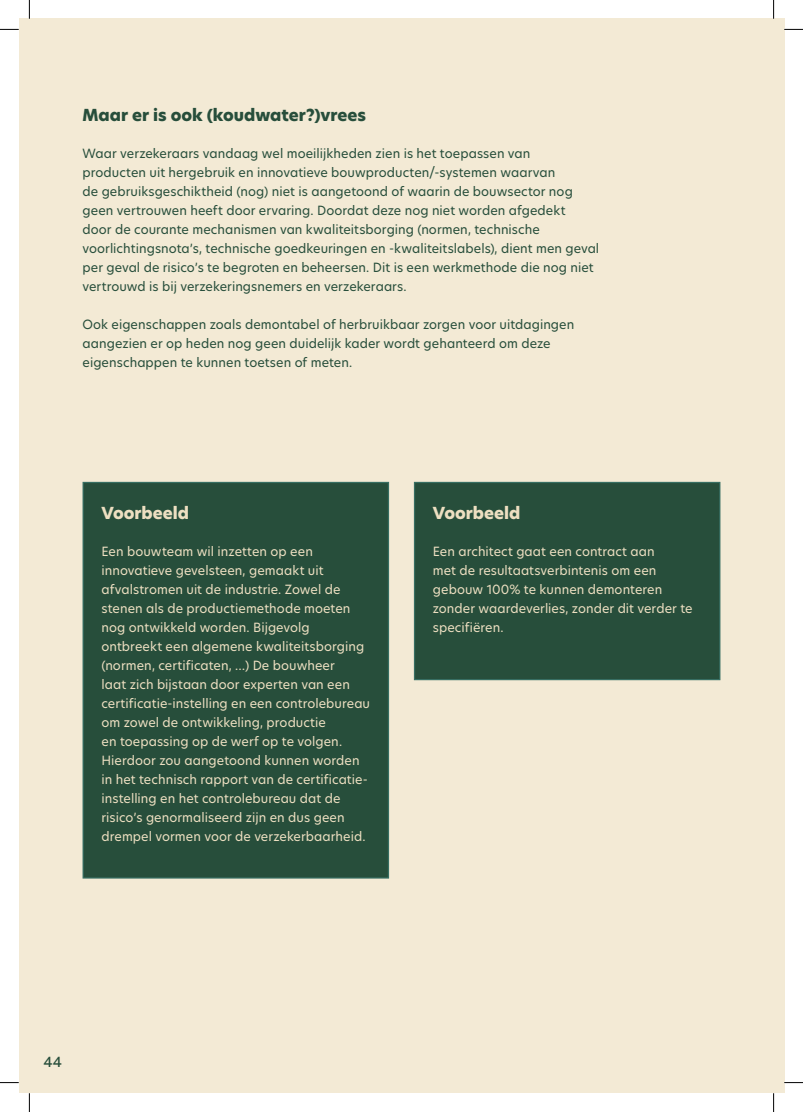
<style>
.page{position:relative;width:803px;height:1112px;background:#fff}
.page>*{position:absolute;margin:0;border:0;box-sizing:border-box;transform-origin:0 0}
.t1{font:800 16.25px "New Hero";color:#274e3b}
.t2{font:800 16.25px "New Hero";color:#eddfc1}
.t3{font:500 13.75px "New Hero";color:#274e3b}
.t4{font:12.5px/18.9px "New Hero";letter-spacing:.005em;color:#eddfc1}
.t5{font:12.5px/18.9px "New Hero";letter-spacing:.005em;color:#274e3b}
</style>
<div class="page">
<div style="left:19px;top:19px;width:765px;height:1073px;background:#f3ead5"></div>
<div style="left:83px;top:482px;width:305px;height:395px;background:#274e3b"></div>
<div style="left:83px;top:481px;width:306px;height:397px;border:1px solid #376e62"></div>
<div style="left:414px;top:482px;width:306px;height:197px;background:#274e3b"></div>
<div style="left:414px;top:481px;width:306px;height:199px;border:1px solid #376e62"></div>
<svg style="left:0;top:29px;width:19px;height:1px"></svg>
<svg style="left:784px;top:29px;width:19px;height:1px"></svg>
<svg style="left:0;top:1082px;width:19px;height:1px"></svg>
<svg style="left:784px;top:1081px;width:19px;height:2px"></svg>
<svg style="left:29px;top:0;width:1px;height:19px"></svg>
<svg style="left:29px;top:1092px;width:1px;height:19px"></svg>
<svg style="left:773px;top:0;width:1px;height:19px"></svg>
<svg style="left:773px;top:1092px;width:1px;height:19px"></svg>
<h1 class="t1" style="left:83px;top:103px;width:285px">Maar er is ook (koudwater?)vrees</h1>
<p class="t5" style="left:83px;top:144px;width:518px">Waar verzekeraars vandaag wel moeilijkheden zien is het toepassen van<br>producten uit hergebruik en innovatieve bouwproducten/-systemen waarvan<br>de gebruiksgeschiktheid (nog) niet is aangetoond of waarin de bouwsector nog geen vertrouwen heeft door ervaring. Doordat deze nog niet worden afgedekt<br>door de courante mechanismen van kwaliteitsborging (normen, technische voorlichtingsnota’s, technische goedkeuringen en -kwaliteitslabels), dient men geval per geval de risico’s te begroten en beheersen. Dit is een werkmethode die nog niet vertrouwd is bij verzekeringsnemers en verzekeraars.</p>
<p class="t5" style="left:83px;top:314px;width:493px">Ook eigenschappen zoals demontabel of herbruikbaar zorgen voor uitdagingen aangezien er op heden nog geen duidelijk kader wordt gehanteerd om deze eigenschappen te kunnen toetsen of meten.</p>
<h1 class="t2" style="left:101px;top:501px;width:89px">Voorbeeld</h1>
<p class="t4" style="left:101px;top:542px;width:270px">Een bouwteam wil inzetten op een innovatieve gevelsteen, gemaakt uit afvalstromen uit de industrie. Zowel de stenen als de productiemethode moeten nog ontwikkeld worden. Bijgevolg ontbreekt een algemene kwaliteitsborging (normen, certificaten, …) De bouwheer<br>laat zich bijstaan door experten van een certificatie-instelling en een controlebureau om zowel de ontwikkeling, productie<br>en toepassing op de werf op te volgen.<br>Hierdoor zou aangetoond kunnen worden in het technisch rapport van de certificatie&shy;instelling en het controlebureau dat de risico’s genormaliseerd zijn en dus geen drempel vormen voor de verzekerbaarheid.</p>
<h1 class="t2" style="left:433px;top:501px;width:89px">Voorbeeld</h1>
<p class="t4" style="left:433px;top:542px;width:261px">Een architect gaat een contract aan<br>met de resultaatsverbintenis om een gebouw 100% te kunnen demonteren zonder waardeverlies, zonder dit verder te specifiëren.</p>
<p class="t3" style="left:44px;top:1051px;width:20px">44</p>
</div>
